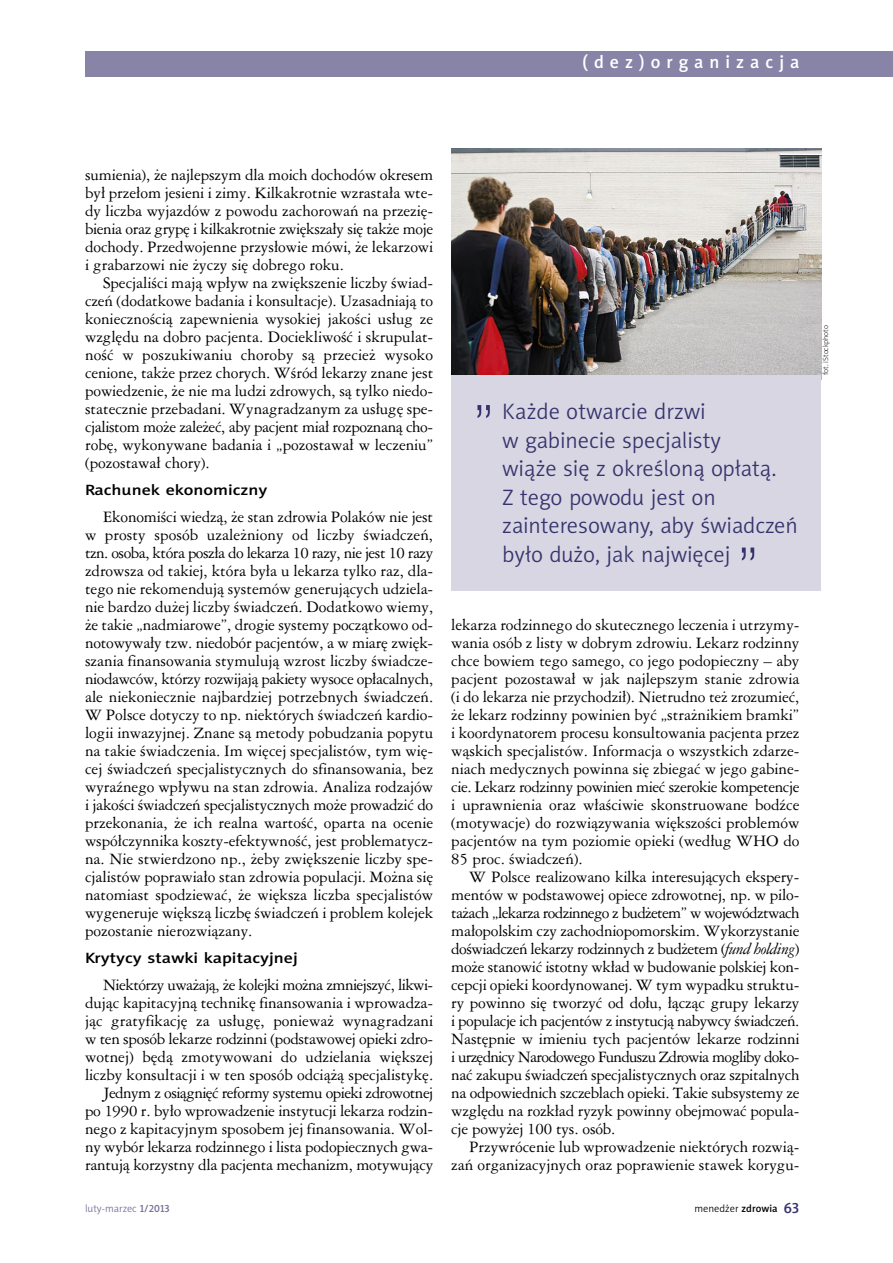
<style>
.page{position:relative;width:893px;height:1263px;background:#fff}
.page>*{position:absolute;margin:0;border:0;box-sizing:border-box;transform-origin:0 0}
.t1{font:52.5px "Swis 721 Lt PL";color:#36326d}
.t2{font:22.5px/28.5px "Naomi Sans EFNPS Light";color:#36326d}
.t3{font:18px "Naomi Sans EFNPS Medium";letter-spacing:.335em;color:#fff}
.t4{font:15px/18px "Ameri Garmnd PL";color:#000;text-align:justify}
.t5{font:15px "Naomi Sans EFNPS Medium";color:#000;scale:1.2 1}
.t6{font:10.5px "Naomi Sans EFNPS Light";color:#727099}
.t7{font:10.5px "Naomi Sans EFNPS Light";color:#000}
.t8{font:7.5px "Naomi Sans EFNPS Thin";color:#000}
.s1{font-style:italic}
.s2{font-family:"Naomi Sans EFNPS Medium"}
.s3{font-family:"Naomi Sans EFNPS Medium";font-size:15px;color:#36326d}
</style>
<div class="page">
<div style="left:85px;top:51px;width:808px;height:26px;background:#8784a8"></div>
<img style="left:451px;top:149px;width:370px;height:226px">
<div style="left:451px;top:375px;width:370px;height:216px;background:#d7d6e2"></div>
<p class="t3" style="left:582px;top:55px;width:219px">(dez)organizacja</p>
<p class="t4" style="left:85px;top:166px;width:350px">sumienia), że najlepszym dla moich dochodów okresem był przełom jesieni i zimy. Kilkakrotnie wzrastała wte&shy;dy liczba wyjazdów z powodu zachorowań na przezię&shy;bienia oraz grypę i kilkakrotnie zwiększały się także moje dochody. Przedwojenne przysłowie mówi, że lekarzowi i grabarzowi nie życzy się dobrego roku.</p>
<p class="t4" style="left:85px;top:274px;width:350px;text-indent:18px">Specjaliści mają wpływ na zwiększenie liczby świad&shy;czeń (dodatkowe badania i konsultacje). Uzasadniają to koniecznością zapewnienia wysokiej jakości usług ze względu na dobro pacjenta. Dociekliwość i skrupulat&shy;ność w poszukiwaniu choroby są przecież wysoko cenione, także przez chorych. Wśród lekarzy znane jest powiedzenie, że nie ma ludzi zdrowych, są tylko niedo&shy;statecznie przebadani. Wynagradzanym za usługę spe&shy;cjalistom może zależeć, aby pacjent miał rozpoznaną cho&shy;robę, wykonywane badania i „pozostawał w leczeniu” (pozostawał chory).</p>
<p class="t5" style="left:85px;top:484px;width:154px">Rachunek ekonomiczny</p>
<p class="t4" style="left:85px;top:508px;width:350px;text-indent:18px">Ekonomiści wiedzą, że stan zdrowia Polaków nie jest w prosty sposób uzależniony od liczby świadczeń, tzn. osoba, która poszła do lekarza 10 razy, nie jest 10 razy zdrowsza od takiej, która była u lekarza tylko raz, dla&shy;tego nie rekomendują systemów generujących udziela&shy;nie bardzo dużej liczby świadczeń. Dodatkowo wiemy, że takie „nadmiarowe”, drogie systemy początkowo od&shy;notowywały tzw. niedobór pacjentów, a w miarę zwięk&shy;szania finansowania stymulują wzrost liczby świadcze&shy;niodawców, którzy rozwijają pakiety wysoce opłacalnych, ale niekoniecznie najbardziej potrzebnych świadczeń.<br>W Polsce dotyczy to np. niektórych świadczeń kardio&shy;logii inwazyjnej. Znane są metody pobudzania popytu na takie świadczenia. Im więcej specjalistów, tym wię&shy;cej świadczeń specjalistycznych do sfinansowania, bez wyraźnego wpływu na stan zdrowia. Analiza rodzajów i jakości świadczeń specjalistycznych może prowadzić do przekonania, że ich realna wartość, oparta na ocenie współczynnika koszty-efektywność, jest problematycz&shy;na. Nie stwierdzono np., żeby zwiększenie liczby spe&shy;cjalistów poprawiało stan zdrowia populacji. Można się natomiast spodziewać, że większa liczba specjalistów wygeneruje większą liczbę świadczeń i problem kolejek pozostanie nierozwiązany.</p>
<p class="t5" style="left:85px;top:952px;width:179px">Krytycy stawki kapitacyjnej</p>
<p class="t4" style="left:85px;top:976px;width:350px;text-align:right">Niektórzy uważają, że kolejki można zmniejszyć, likwi&shy;dując kapitacyjną technikę finansowania i wprowadza&shy;jąc gratyfikację za usługę, ponieważ wynagradzani w ten sposób lekarze rodzinni (podstawowej opieki zdro&shy;wotnej) będą zmotywowani do udzielania większej liczby konsultacji i w ten sposób odciążą specjalistykę.<br>Jednym z osiągnięć reformy systemu opieki zdrowotnej po 1990 r. było wprowadzenie instytucji lekarza rodzin&shy;nego z kapitacyjnym sposobem jej finansowania. Wol&shy;ny wybór lekarza rodzinnego i lista podopiecznych gwa&shy;rantują korzystny dla pacjenta mechanizm, motywujący</p>
<h1 class="t1" style="left:472px;top:397px;width:24px">”</h1>
<h2 class="t2" style="left:502px;top:399px;width:297px">Każde otwarcie drzwi<br>w gabinecie specjalisty<br>wiąże się z określoną opłatą.<br>Z tego powodu jest on zainteresowany, aby świadczeń było dużo, jak najwięcej</h2>
<h1 class="t1" style="left:737px;top:539px;width:24px">”</h1>
<p class="t4" style="left:451px;top:616px;width:350px">lekarza rodzinnego do skutecznego leczenia i utrzymy&shy;wania osób z listy w dobrym zdrowiu. Lekarz rodzinny chce bowiem tego samego, co jego podopieczny – aby pacjent pozostawał w jak najlepszym stanie zdrowia (i do lekarza nie przychodził). Nietrudno też zrozumieć, że lekarz rodzinny powinien być „strażnikiem bramki” i koordynatorem procesu konsultowania pacjenta przez wąskich specjalistów. Informacja o wszystkich zdarze&shy;niach medycznych powinna się zbiegać w jego gabine&shy;cie. Lekarz rodzinny powinien mieć szerokie kompetencje i uprawnienia oraz właściwie skonstruowane bodźce (motywacje) do rozwiązywania większości problemów pacjentów na tym poziomie opieki (według WHO do 85 proc. świadczeń).</p>
<p class="t4" style="left:451px;top:868px;width:350px;text-indent:18px">W Polsce realizowano kilka interesujących ekspery&shy;mentów w podstawowej opiece zdrowotnej, np. w pilo&shy;tażach „lekarza rodzinnego z budżetem” w województwach małopolskim czy zachodniopomorskim. Wykorzystanie doświadczeń lekarzy rodzinnych z budżetem (<span class="s1">fund holding</span>) może stanowić istotny wkład w budowanie polskiej kon&shy;cepcji opieki koordynowanej. W tym wypadku struktu&shy;ry powinno się tworzyć od dołu, łącząc grupy lekarzy i populacje ich pacjentów z instytucją nabywcy świadczeń.<br>Następnie w imieniu tych pacjentów lekarze rodzinni i urzędnicy Narodowego Funduszu Zdrowia mogliby doko&shy;nać zakupu świadczeń specjalistycznych oraz szpitalnych na odpowiednich szczeblach opieki. Takie subsystemy ze względu na rozkład ryzyk powinny obejmować popula&shy;cje powyżej 100 tys. osób.</p>
<p class="t4" style="left:451px;top:1138px;width:350px;text-align:right">Przywrócenie lub wprowadzenie niektórych rozwią&shy;zań organizacyjnych oraz poprawienie stawek korygu-</p>
<p class="t6" style="left:85px;top:1204px;width:86px">luty-marzec <span class="s2">1/2013</span></p>
<p class="t7" style="left:695px;top:1204px;width:106px">menedżer <span class="s2">zdrowia</span> <span class="s3">63</span></p>
<p class="t8" style="left:823px;top:375px;width:51px;rotate:-90deg">fot. iStockphoto</p>
</div>
